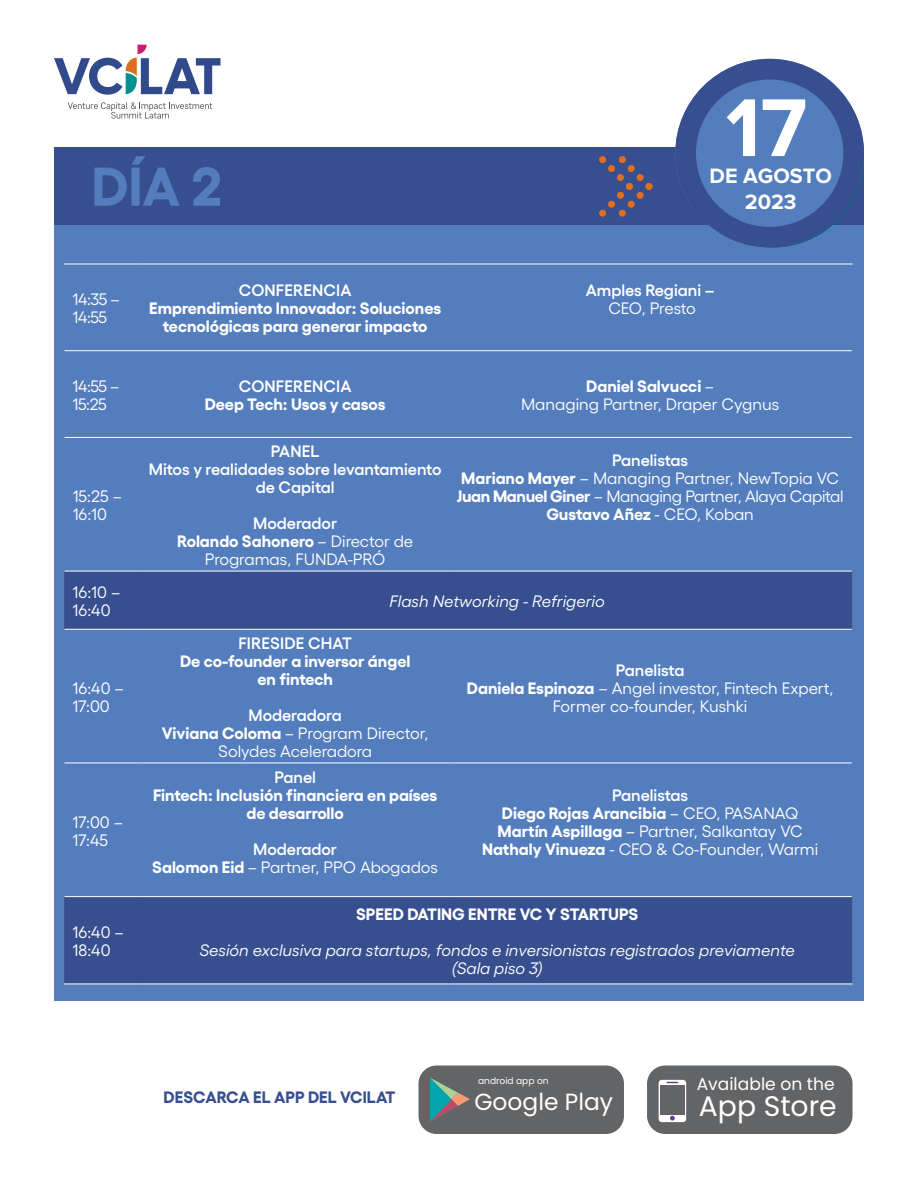
<style>
.page{position:relative;width:918px;height:1188px;background:#fff}
.page>*{position:absolute;margin:0;border:0;box-sizing:border-box;transform-origin:0 0}
.t1{font:700 84.9px "Proxima Nova";color:#fff}
.t2{font:700 82.2px "Proxima Nova";color:#fff}
.t3{font:700 54.45px "Gellix";color:#547dbd}
.t4{font:28.2px "Poppins";color:#fff}
.t5{font:23.4px "Poppins";color:#fff}
.t6{font:700 21.6px/26px "Proxima Nova";color:#fff;text-align:center}
.t7{font:700 20.85px/25px "Proxima Nova";color:#fff;text-align:center}
.t8{font:17.1px "Poppins";color:#fff}
.t9{font:16.5px/18px "Gellix";color:#fff}
.t10{font:700 16.5px/18px "Gellix";color:#fff;text-align:center}
.t11{font:16.5px/18px "Gellix";letter-spacing:-.02em;color:#fff;text-align:center}
.t12{font:italic 16.5px/18px "Gellix";color:#fff;text-align:center}
.t13{font:600 16.5px/18px "Gellix";color:#fff;text-align:center}
.t14{font:700 16.5px "Gellix";color:#384f8f}
.t15{font:9.15px "Poppins";color:#fff}
.s1{font-weight:600}
.s2{font-weight:700}
</style>
<div class="page">
<svg style="left:54px;top:45px;width:167px;height:50px"></svg>
<svg style="left:68px;top:102px;width:144px;height:17px"></svg>
<div style="left:54px;top:147px;width:810px;height:854px;background:#547dbd"></div>
<div style="left:54px;top:147px;width:810px;height:78px;background:#384f8f"></div>
<svg style="left:599px;top:156px;width:54px;height:61px"></svg>
<svg style="left:64px;top:571px;width:788px;height:413px"></svg>
<hr style="left:64px;top:264px;width:78px;height:1px;background:#fff">
<hr style="left:142px;top:264px;width:306px;height:1px;background:#fff">
<hr style="left:448px;top:264px;width:405px;height:1px;background:#fff">
<hr style="left:65px;top:350px;width:77px;height:1px;background:#fff">
<hr style="left:142px;top:350px;width:306px;height:1px;background:#fff">
<hr style="left:448px;top:350px;width:404px;height:1px;background:#fff">
<hr style="left:65px;top:437px;width:77px;height:1px;background:#fff">
<hr style="left:142px;top:437px;width:306px;height:1px;background:#fff">
<hr style="left:448px;top:437px;width:404px;height:1px;background:#fff">
<hr style="left:65px;top:571px;width:77px;height:1px;background:#fff">
<hr style="left:142px;top:571px;width:306px;height:1px;background:#fff">
<hr style="left:448px;top:571px;width:404px;height:1px;background:#fff">
<hr style="left:65px;top:629px;width:77px;height:1px;background:#fff">
<hr style="left:142px;top:629px;width:306px;height:1px;background:#fff">
<hr style="left:448px;top:629px;width:404px;height:1px;background:#fff">
<hr style="left:65px;top:763px;width:77px;height:1px;background:#fff">
<hr style="left:142px;top:763px;width:306px;height:1px;background:#fff">
<hr style="left:448px;top:763px;width:404px;height:1px;background:#fff">
<hr style="left:65px;top:896px;width:77px;height:1px;background:#fff">
<hr style="left:142px;top:896px;width:306px;height:1px;background:#fff">
<hr style="left:448px;top:896px;width:404px;height:1px;background:#fff">
<hr style="left:64px;top:984px;width:78px;height:1px;background:#fff">
<hr style="left:142px;top:984px;width:306px;height:1px;background:#fff">
<hr style="left:448px;top:984px;width:405px;height:1px;background:#fff">
<div style="left:675px;top:59px;width:189px;height:189px;background:#384f8f;border-radius:50%"></div>
<div style="left:696px;top:80px;width:147px;height:147px;background:#547dbd;border-radius:50%"></div>
<div style="left:647px;top:1066px;width:206px;height:68px;background:#636466;border-radius:18px"></div>
<svg style="left:659px;top:1080px;width:27px;height:42px"></svg>
<div style="left:660px;top:1085px;width:25px;height:30px;background:#636466"></div>
<svg style="left:670px;top:1116px;width:5px;height:5px"></svg>
<div style="left:419px;top:1066px;width:205px;height:68px;background:#636466;border-radius:18px"></div>
<svg style="left:430px;top:1078px;width:40px;height:44px"></svg>
<h3 class="t3" style="left:92px;top:143px;width:132px">DÍA 2</h3>
<h1 class="t1" style="left:726px;top:79px;width:83px">17</h1>
<h3 class="t6" style="left:710px;top:164px;width:124px">DE AGOSTO<br>2023</h3>
<h2 class="t2" style="left:730px;top:84px;width:85px">16</h2>
<p class="t7" style="left:714px;top:166px;width:120px">DE AGOSTO<br>2023</p>
<p class="t9" style="left:73px;top:289px;width:49px">14:35 –<br>14:55</p>
<p class="t13" style="left:239px;top:280px;width:114px">CONFERENCIA</p>
<p class="t10" style="left:149px;top:298px;width:293px">Emprendimiento Innovador: Soluciones tecnológicas para generar impacto</p>
<p class="t13" style="left:586px;top:280px;width:130px">Amples Regiani –</p>
<p class="t9" style="left:608px;top:298px;width:89px">CEO, Presto</p>
<p class="t9" style="left:73px;top:375px;width:48px">14:55 –<br>15:25</p>
<p class="t13" style="left:239px;top:375px;width:114px">CONFERENCIA</p>
<p class="t10" style="left:205px;top:393px;width:182px">Deep Tech: Usos y casos</p>
<p class="t9" style="left:73px;top:486px;width:51px">15:25 –<br>16:10</p>
<p class="t13" style="left:149px;top:441px;width:294px">PANEL<br>Mitos y realidades sobre levantamiento de Capital</p>
<p class="t9" style="left:177px;top:513px;width:237px;text-align:center"><span class="s1">Moderador<br></span><span class="s2">Rolando Sahonero</span> – Director de<br>Programas, FUNDA-PRÓ</p>
<p class="t9" style="left:521px;top:376px;width:260px;text-align:center"><span class="s2">Daniel Salvucci</span> –<br>Managing Partner, Draper Cygnus</p>
<p class="t11" style="left:457px;top:450px;width:388px"><span class="s1">Panelistas<br></span><span class="s2">Mariano Mayer</span> – Managing Partner, NewTopia VC <span class="s2">Juan Manuel Giner</span> – Managing Partner, Alaya Capital <span class="s2">Gustavo Añez</span> - CEO, Koban</p>
<p class="t9" style="left:73px;top:582px;width:49px">16:10 –<br>16:40</p>
<p class="t12" style="left:390px;top:591px;width:217px">Flash Networking - Refrigerio</p>
<p class="t9" style="left:73px;top:677px;width:53px">16:40 –<br>17:00</p>
<p class="t9" style="left:73px;top:811px;width:52px">17:00 –<br>17:45</p>
<p class="t9" style="left:73px;top:922px;width:53px">16:40 –<br>18:40</p>
<p class="t13" style="left:238px;top:632px;width:115px">FIRESIDE CHAT</p>
<p class="t10" style="left:180px;top:650px;width:232px">De co-founder a inversor ángel en fintech</p>
<p class="t9" style="left:162px;top:705px;width:268px;text-align:center"><span class="s1">Moderadora<br></span><span class="s2">Viviana Coloma</span> – Program Director,<br>Solydes Aceleradora</p>
<p class="t13" style="left:274px;top:766px;width:43px">Panel</p>
<p class="t10" style="left:153px;top:784px;width:286px">Fintech: Inclusión financiera en países de desarrollo</p>
<p class="t9" style="left:152px;top:838px;width:287px;text-align:center"><span class="s1">Moderador<br></span><span class="s2">Salomon Eid</span> – Partner, PPO Abogados</p>
<p class="t9" style="left:467px;top:659px;width:368px;text-align:center"><span class="s1">Panelista<br></span><span class="s2">Daniela Espinoza</span> – Angel investor, Fintech Expert,<br>Former co-founder, Kushki</p>
<p class="t9" style="left:482px;top:784px;width:338px;text-align:center"><span class="s1">Panelistas<br></span><span class="s2">Diego Rojas Arancibia</span> – CEO, PASANAQ<br><span class="s2">Martín Aspillaga</span> – Partner, Salkantay VC<br><span class="s2">Nathaly Vinueza</span> - CEO &amp; Co-Founder, Warmi</p>
<p class="t10" style="left:356px;top:904px;width:284px">SPEED DATING ENTRE VC Y STARTUPS</p>
<p class="t12" style="left:199px;top:940px;width:597px">Sesión exclusiva para startups, fondos e inversionistas registrados previamente (Sala piso 3)</p>
<p class="t14" style="left:164px;top:1084px;width:233px">DESCARCA EL APP DEL VCILAT</p>
<p class="t15" style="left:478px;top:1076px;width:72px">android app on</p>
<h3 class="t5" style="left:474px;top:1088px;width:140px">Google Play</h3>
<p class="t8" style="left:697px;top:1075px;width:139px">Available on the</p>
<h3 class="t4" style="left:699px;top:1090px;width:139px">App Store</h3>
</div>
